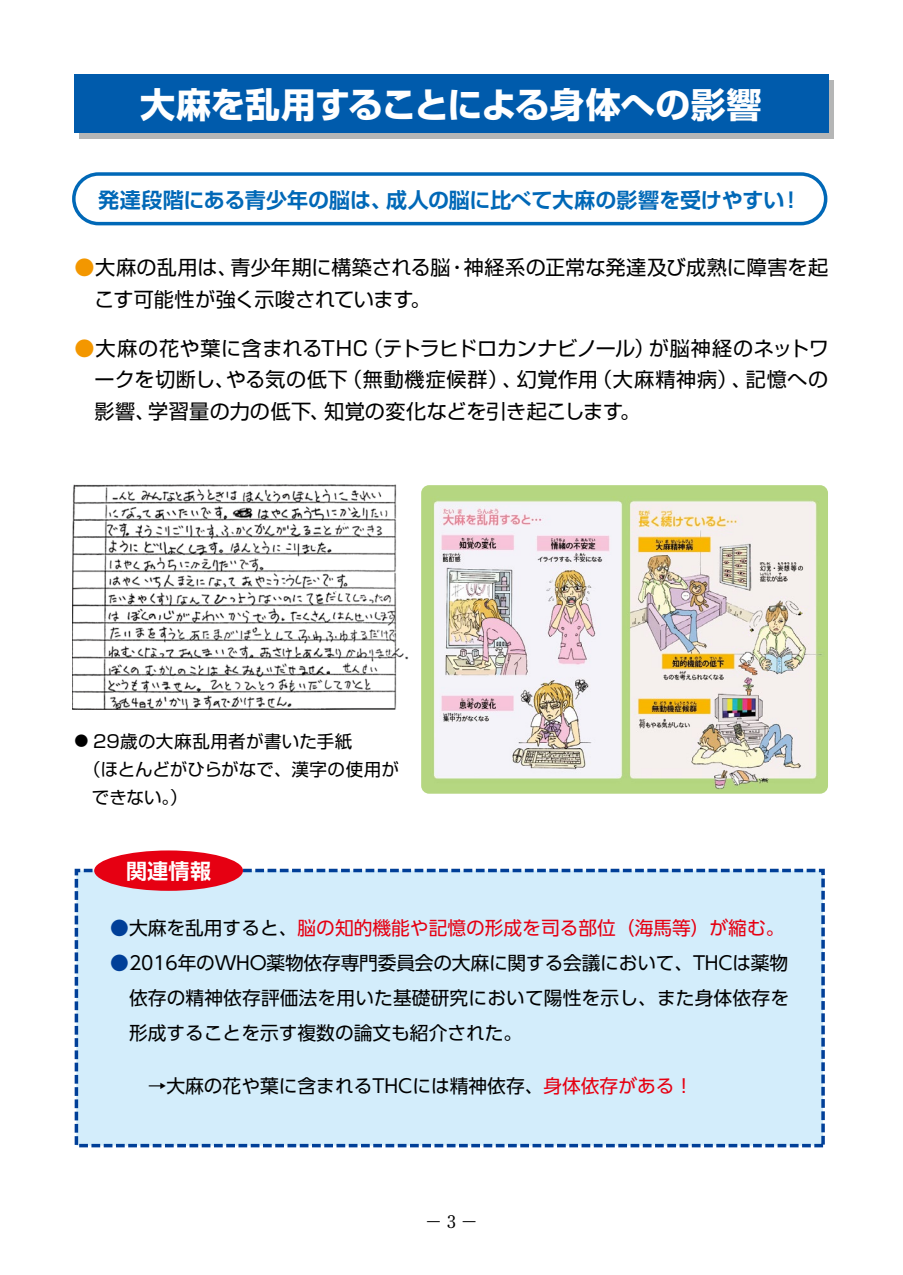
<style>
.page{position:relative;width:903px;height:1275px;background:#fff}
.page>*{position:absolute;margin:0;border:0;box-sizing:border-box;transform-origin:0 0}
.t1{font:35px "Shin Go Pro Bold 90 pv RKSJ H";letter-spacing:-.02em;color:#fff}
.t2{font:21px "Shin Go Pro De Bold 90 pv RKSJ H";color:#0068b7}
.t3{font:21px "Shin Go Pro De Bold 90 pv RKSJ H";color:#fff}
.t4{font:20.12px/31.5px "Shin Go Pro Regular 90 pv RKSJ H";letter-spacing:.015em;color:#000}
.t5{font:18.72px/35px "UD Shin Go Pro Regular 90 pv RKSJ H";color:#000;text-align:justify}
.t6{font:18.72px "UD Shin Go Pro Regular 90 pv RKSJ H";color:#e60012}
.t7{font:17.5px "Shin Go Pro Regular 90 pv RKSJ H";letter-spacing:.02em;color:#000}
.t8{font:700 17.5px "Futo Min A101 Pro";color:#000}
.s1{font-family:"Shin Go Pro Light 90 pv RKSJ H";color:#f39700}
.s2{font-family:"Shin Go Pro Light 90 pv RKSJ H";font-size:14px}
.s3{color:#003f98}
.s4{color:#000}
.s5{color:#e60012}
</style>
<div class="page">
<div style="left:421px;top:485px;width:407px;height:309px;background:#b5d681;border-radius:8px"></div>
<div style="left:80px;top:80px;width:754px;height:58px;background:#b5b6b6"></div>
<div style="left:74px;top:75px;width:754px;height:58px;background:#005bac"></div>
<div style="left:75px;top:869px;width:750px;height:278px;background:#d3edfb;border:4px dashed #003f98"></div>
<div style="left:94px;top:850px;width:149px;height:41px;background:#e60012;border-radius:50%"></div>
<div style="left:72px;top:172px;width:755px;height:53px;border:4px solid #0068b7;border-radius:25px"></div>
<img style="left:433px;top:500px;width:389px;height:289px">
<img style="left:72px;top:484px;width:336px;height:225px">
<h1 class="t1" style="left:140px;top:77px;width:623px">大麻を乱用することによる身体への影響</h1>
<p class="t2" style="left:98px;top:182px;width:705px">発達段階にある青少年の脳は、成人の脳に比べて大麻の影響を受けやすい！</p>
<p class="t4" style="left:95px;top:250px;width:735px;text-indent:-20px"><span class="s1">●</span>大麻の乱用は、青少年期に構築される脳・神経系の正常な発達及び成熟に障害を起こす可能性が強く示唆されています。</p>
<p class="t4" style="left:94px;top:330px;width:736px;text-align:justify;text-indent:-20px"><span class="s1">●</span>大麻の花や葉に含まれるTHC（テトラヒドロカンナビノール）が脳神経のネットワークを切断し、やる気の低下（無動機症候群）、幻覚作用（大麻精神病）、記憶への影響、学習量の力の低下、知覚の変化などを引き起こします。</p>
<p class="t7" style="left:74px;top:727px;width:279px"><span class="s2">●</span> 29歳の大麻乱用者が書いた手紙</p>
<p class="t7" style="left:83px;top:755px;width:317px">（ほとんどがひらがなで、漢字の使用が</p>
<p class="t7" style="left:74px;top:783px;width:115px">　できない。）</p>
<p class="t3" style="left:126px;top:854px;width:87px">関連情報</p>
<p class="t6" style="left:110px;top:913px;width:676px"><span class="s3">●</span><span class="s4">大麻を乱用すると、</span>脳の知的機能や記憶の形成を司る部位（海馬等）が縮む。</p>
<p class="t5" style="left:129px;top:945px;width:662px;text-indent:-19px"><span class="s3">●</span>2016年のWHO薬物依存専門委員会の大麻に関する会議において、THCは薬物依存の精神依存評価法を用いた基礎研究において陽性を示し、また身体依存を形成することを示す複数の論文も紹介された。</p>
<p class="t5" style="left:110px;top:1068px;width:584px">　　→大麻の花や葉に含まれるTHCには精神依存、<span class="s5">身体依存がある！</span></p>
<p class="t8" style="left:425px;top:1207px;width:55px">−3−</p>
</div>
